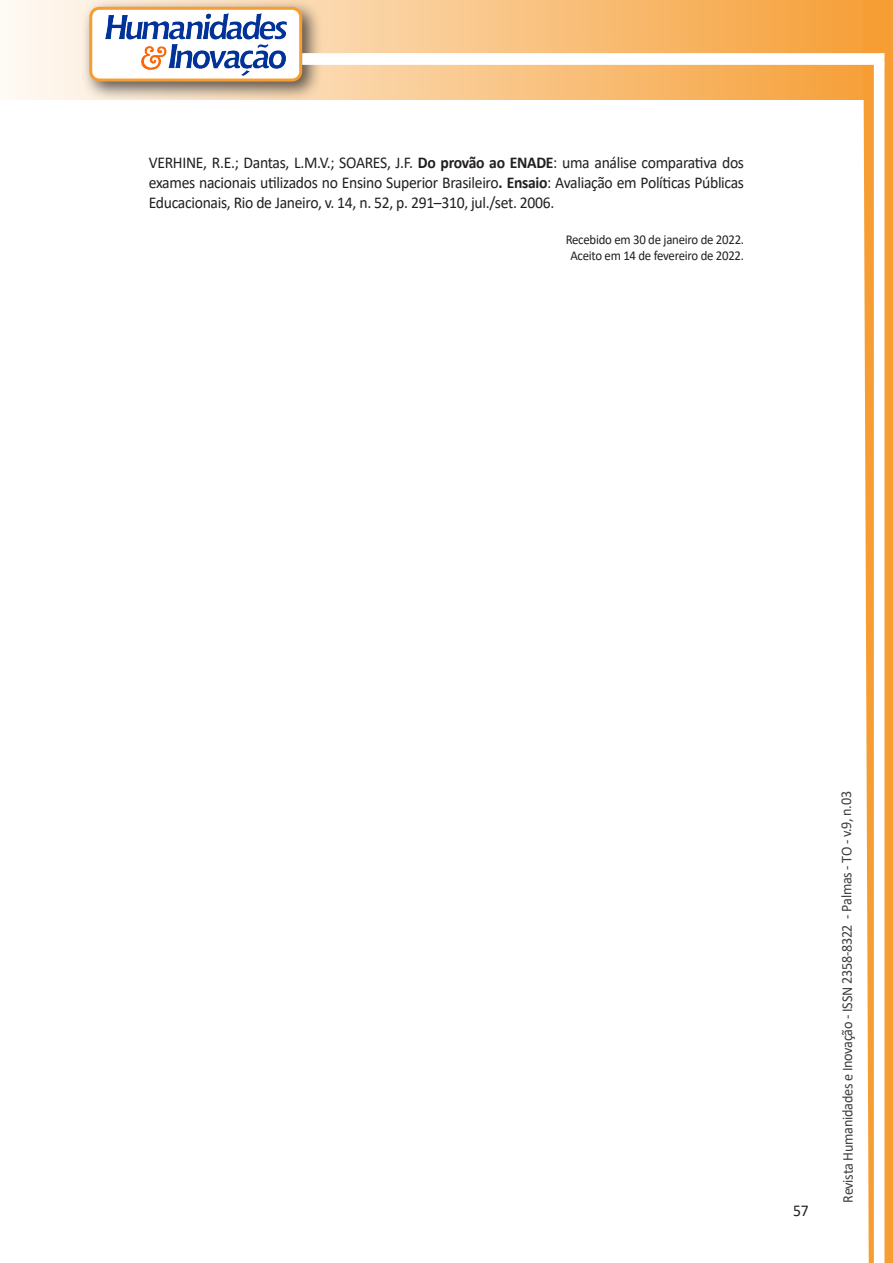
<style>
.page{position:relative;width:893px;height:1263px;background:#fff}
.page>*{position:absolute;margin:0;border:0;box-sizing:border-box;transform-origin:0 0}
.texto{font:16.5px/19.8px "Calibri";letter-spacing:-.02em;color:#231f20;text-align:justify;scale:.95 1}
.t1{font:15px "Calibri";letter-spacing:-.025em;color:#3e3e3f;scale:.95 1}
.texto-2{font:13.5px "Calibri";letter-spacing:-.02em;color:#231f20;scale:.95 1}
.s1{font-weight:700}
</style>
<div class="page">
<svg style="left:5px;top:0;width:858px;height:100px;background:#f9c484"></svg>
<div style="left:81px;top:0;width:241px;height:102px;background:#231f20;opacity:.75"></div>
<div style="left:91px;top:8px;width:210px;height:72px;background:#fff;border-radius:9px"></div>
<div style="left:89px;top:7px;width:213px;height:75px;border:3px solid #f69e34;border-radius:9px"></div>
<div style="left:302px;top:53px;width:582px;height:12px;background:#fff;border:2px solid #fff"></div>
<svg style="left:863px;top:0;width:30px;height:1263px"></svg>
<img style="left:105px;top:13px;width:181px;height:62px">
<p class="texto" style="left:149px;top:152px;width:628px">VERHINE, R.E.; Dantas, L.M.V.; SOARES, J.F. <span class="s1">Do provão ao ENADE</span>: uma análise comparativa dos exames nacionais utilizados no Ensino Superior Brasileiro<span class="s1">. Ensaio</span>: Avaliação em Políticas Públicas Educacionais, Rio de Janeiro, v. 14, n. 52, p. 291–310, jul./set. 2006.</p>
<p class="texto-2" style="left:566px;top:230px;width:189px">Recebido em 30 de janeiro de 2022.</p>
<p class="texto-2" style="left:570px;top:246px;width:184px">Aceito em 14 de fevereiro de 2022.</p>
<p class="texto" style="left:793px;top:1200px;width:18px">57</p>
<p class="t1" style="left:837px;top:1203px;width:435px;rotate:-90deg">Revista Humanidades e Inovação - ISSN 2358-8322 - Palmas - TO - v.9, n.03</p>
</div>
